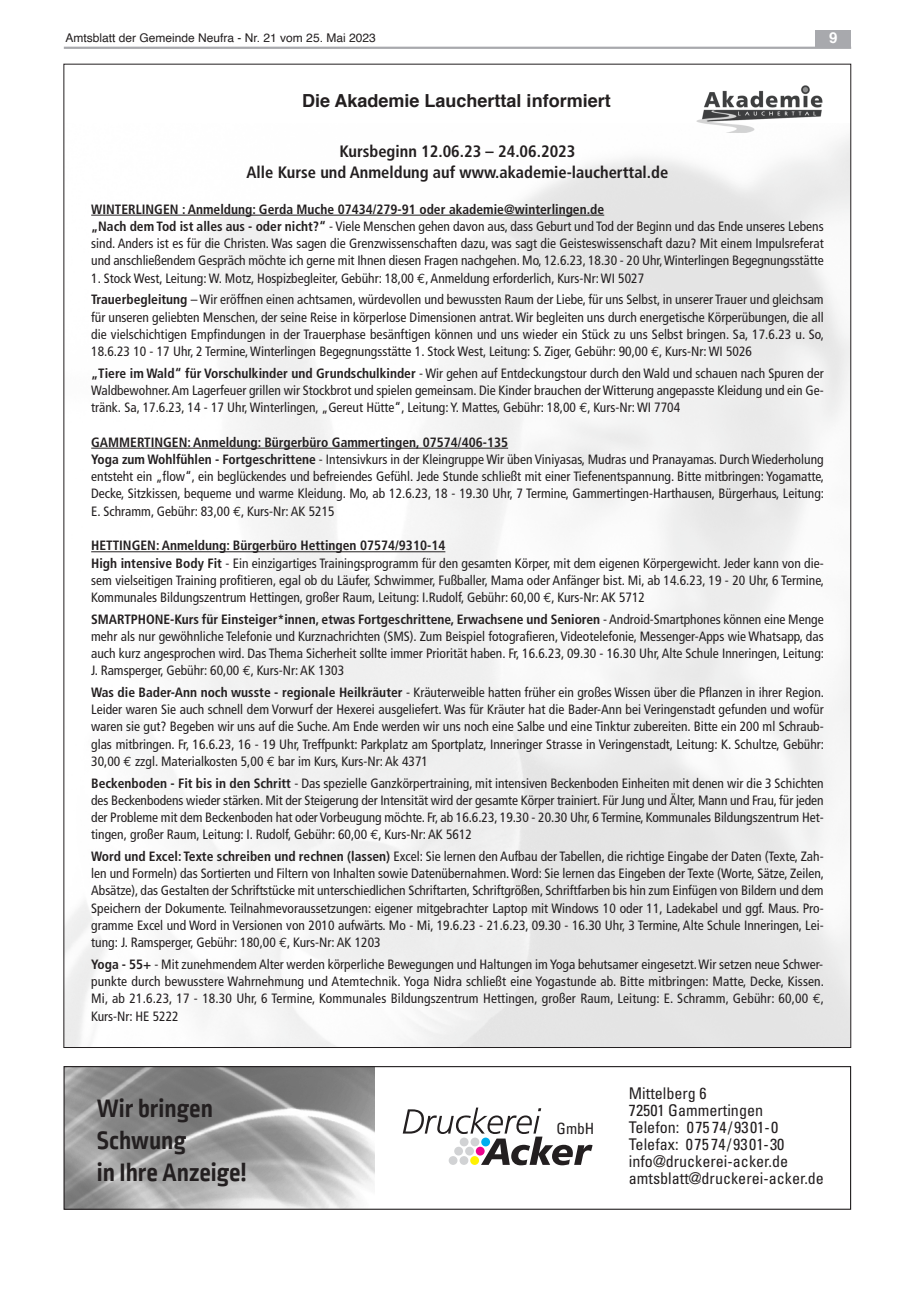
<style>
.page{position:relative;width:915px;height:1297px;background:#fff}
.page>*{position:absolute;margin:0;border:0;box-sizing:border-box;transform-origin:0 0}
.t1{font:700 26.55px "Ropa Sans PTT";color:#231f20}
.t2{font:700 18px "Helvetica";color:#231f20}
.t3{font:700 condensed 16.5px "Frutiger";color:#231f20}
.t4{font:condensed 16.05px "Univers";color:#231f20}
.t5{font:15.45px "Univers Condensed 2";color:#231f20}
.t6{font:700 15px "Helvetica";color:#fff}
.t7{font:condensed 13.5px/17.2px "Frutiger";color:#231f20;text-align:justify}
.t8{font:700 condensed 13.5px "Frutiger";color:#231f20}
.t9{font:12px "Helvetica";color:#231f20}
.s1{font-weight:700}
.s2{font-family:"Euro Mono";font-stretch:normal}
</style>
<div class="page">
<hr style="left:64px;top:47px;width:786px;height:2px;background:#a8a9ad">
<div style="left:815px;top:30px;width:35px;height:17px;background:#a8a9ad"></div>
<img style="left:696px;top:86px;width:126px;height:47px">
<hr style="left:91px;top:215px;width:513px;height:1px;background:#231f20">
<hr style="left:91px;top:448px;width:417px;height:1px;background:#231f20">
<hr style="left:91px;top:551px;width:354px;height:1px;background:#231f20">
<img style="left:65px;top:1068px;width:309px;height:140px">
<div style="left:63px;top:1066px;width:787px;height:144px;border:1px solid #231f20"></div>
<svg style="left:402px;top:1107px;width:190px;height:58px"></svg>
<div style="left:481px;top:1137px;width:9px;height:9px;background:#00aeef;border-radius:50%"></div>
<div style="left:475px;top:1147px;width:9px;height:8px;background:#ed028c;border-radius:50%"></div>
<div style="left:470px;top:1156px;width:9px;height:9px;background:#fff101;border-radius:50%"></div>
<div style="left:470px;top:1137px;width:9px;height:9px;background:#d1d2d4;border-radius:50%"></div>
<div style="left:465px;top:1147px;width:9px;height:8px;background:#d1d2d4;border-radius:50%"></div>
<div style="left:459px;top:1156px;width:9px;height:9px;background:#d1d2d4;border-radius:50%"></div>
<div style="left:459px;top:1137px;width:9px;height:9px;background:#d1d2d4;border-radius:50%"></div>
<div style="left:454px;top:1147px;width:9px;height:8px;background:#d1d2d4;border-radius:50%"></div>
<div style="left:448px;top:1156px;width:9px;height:9px;background:#d1d2d4;border-radius:50%"></div>
<p class="t9" style="left:65px;top:33px;width:312px">Amtsblatt der Gemeinde Neufra - Nr. 21 vom 25. Mai 2023</p>
<p class="t6" style="left:829px;top:32px;width:10px">9</p>
<p class="t2" style="left:302px;top:93px;width:310px">Die Akademie Laucherttal informiert</p>
<p class="t3" style="left:339px;top:145px;width:237px">Kursbeginn 12.06.23 – 24.06.2023</p>
<p class="t3" style="left:246px;top:165px;width:423px">Alle Kurse und Anmeldung auf www.akademie-laucherttal.de</p>
<p class="t8" style="left:91px;top:204px;width:514px">WINTERLINGEN : Anmeldung: Gerda Muche 07434/279-91 oder akademie@winterlingen.de</p>
<p class="t7" style="left:91px;top:219px;width:733px"><span class="s1">„Nach dem Tod ist alles aus - oder nicht?“</span> - Viele Menschen gehen davon aus, dass Geburt und Tod der Beginn und das Ende unseres Lebens sind. Anders ist es für die Christen. Was sagen die Grenzwissenschaften dazu, was sagt die Geisteswissenschaft dazu? Mit einem Impulsreferat und anschließendem Gespräch möchte ich gerne mit Ihnen diesen Fragen nachgehen. Mo, 12.6.23, 18.30 - 20 Uhr, Winterlingen Begegnungsstätte</p>
<p class="t7" style="left:91px;top:270px;width:554px">1. Stock West, Leitung: W. Motz, Hospizbegleiter, Gebühr: 18,00 <span class="s2">€</span>, Anmeldung erforderlich, Kurs-Nr: WI 5027</p>
<p class="t7" style="left:91px;top:292px;width:734px"><span class="s1">Trauerbegleitung</span> – Wir eröffnen einen achtsamen, würdevollen und bewussten Raum der Liebe, für uns Selbst, in unserer Trauer und gleichsam für unseren geliebten Menschen, der seine Reise in körperlose Dimensionen antrat. Wir begleiten uns durch energetische Körperübungen, die all die vielschichtigen Empfindungen in der Trauerphase besänftigen können und uns wieder ein Stück zu uns Selbst bringen. Sa, 17.6.23 u. So, 18.6.23 10 - 17 Uhr, 2 Termine, Winterlingen Begegnungsstätte 1. Stock West, Leitung: S. Ziger, Gebühr: 90,00 <span class="s2">€</span>, Kurs-Nr: WI 5026</p>
<p class="t7" style="left:91px;top:365px;width:733px"><span class="s1">„Tiere im Wald“ für Vorschulkinder und Grundschulkinder</span> - Wir gehen auf Entdeckungstour durch den Wald und schauen nach Spuren der Waldbewohner. Am Lagerfeuer grillen wir Stockbrot und spielen gemeinsam. Die Kinder brauchen der Witterung angepasste Kleidung und ein Ge&shy;tränk. Sa, 17.6.23, 14 - 17 Uhr, Winterlingen, „Gereut Hütte“, Leitung: Y. Mattes, Gebühr: 18,00 <span class="s2">€</span>, Kurs-Nr: WI 7704</p>
<p class="t8" style="left:91px;top:436px;width:418px">GAMMERTINGEN: Anmeldung: Bürgerbüro Gammertingen, 07574/406-135</p>
<p class="t7" style="left:91px;top:452px;width:734px"><span class="s1">Yoga zum Wohlfühlen - Fortgeschrittene</span> - Intensivkurs in der Kleingruppe Wir üben Viniyasas, Mudras und Pranayamas. Durch Wiederholung entsteht ein „flow“, ein beglückendes und befreiendes Gefühl. Jede Stunde schließt mit einer Tiefenentspannung. Bitte mitbringen: Yogamatte, Decke, Sitzkissen, bequeme und warme Kleidung. Mo, ab 12.6.23, 18 - 19.30 Uhr, 7 Termine, Gammertingen-Harthausen, Bürgerhaus, Leitung:<br>E. Schramm, Gebühr: 83,00 <span class="s2">€</span>, Kurs-Nr: AK 5215</p>
<p class="t8" style="left:91px;top:540px;width:355px">HETTINGEN: Anmeldung: Bürgerbüro Hettingen 07574/9310-14</p>
<p class="t7" style="left:91px;top:555px;width:734px"><span class="s1">High intensive Body Fit</span> - Ein einzigartiges Trainingsprogramm für den gesamten Körper, mit dem eigenen Körpergewicht. Jeder kann von die&shy;sem vielseitigen Training profitieren, egal ob du Läufer, Schwimmer, Fußballer, Mama oder Anfänger bist. Mi, ab 14.6.23, 19 - 20 Uhr, 6 Termine, Kommunales Bildungszentrum Hettingen, großer Raum, Leitung: I.Rudolf, Gebühr: 60,00 <span class="s2">€</span>, Kurs-Nr: AK 5712</p>
<p class="t7" style="left:91px;top:611px;width:734px"><span class="s1">SMARTPHONE-Kurs für Einsteiger*innen, etwas Fortgeschrittene, Erwachsene und Senioren</span> - Android-Smartphones können eine Menge mehr als nur gewöhnliche Telefonie und Kurznachrichten (SMS). Zum Beispiel fotografieren, Videotelefonie, Messenger-Apps wie Whatsapp, das auch kurz angesprochen wird. Das Thema Sicherheit sollte immer Priorität haben. Fr, 16.6.23, 09.30 - 16.30 Uhr, Alte Schule Inneringen, Leitung:<br>J. Ramsperger, Gebühr: 60,00 <span class="s2">€</span>, Kurs-Nr: AK 1303</p>
<p class="t7" style="left:91px;top:685px;width:734px"><span class="s1">Was die Bader-Ann noch wusste - regionale Heilkräuter</span> - Kräuterweible hatten früher ein großes Wissen über die Pflanzen in ihrer Region.<br>Leider waren Sie auch schnell dem Vorwurf der Hexerei ausgeliefert. Was für Kräuter hat die Bader-Ann bei Veringenstadt gefunden und wofür waren sie gut? Begeben wir uns auf die Suche. Am Ende werden wir uns noch eine Salbe und eine Tinktur zubereiten. Bitte ein 200 ml Schraub&shy;glas mitbringen. Fr, 16.6.23, 16 - 19 Uhr, Treffpunkt: Parkplatz am Sportplatz, Inneringer Strasse in Veringenstadt, Leitung: K. Schultze, Gebühr:<br>30,00 <span class="s2">€</span> zzgl. Materialkosten 5,00 <span class="s2">€</span> bar im Kurs, Kurs-Nr: Ak 4371</p>
<p class="t7" style="left:91px;top:775px;width:733px"><span class="s1">Beckenboden - Fit bis in den Schritt</span> - Das spezielle Ganzkörpertraining, mit intensiven Beckenboden Einheiten mit denen wir die 3 Schichten des Beckenbodens wieder stärken. Mit der Steigerung der Intensität wird der gesamte Körper trainiert. Für Jung und Älter, Mann und Frau, für jeden der Probleme mit dem Beckenboden hat oder Vorbeugung möchte. Fr, ab 16.6.23, 19.30 - 20.30 Uhr, 6 Termine, Kommunales Bildungszentrum Het&shy;tingen, großer Raum, Leitung: I. Rudolf, Gebühr: 60,00 <span class="s2">€</span>, Kurs-Nr: AK 5612</p>
<p class="t7" style="left:91px;top:849px;width:734px"><span class="s1">Word und Excel: Texte schreiben und rechnen (lassen)</span> Excel: Sie lernen den Aufbau der Tabellen, die richtige Eingabe der Daten (Texte, Zah&shy;len und Formeln) das Sortierten und Filtern von Inhalten sowie Datenübernahmen. Word: Sie lernen das Eingeben der Texte (Worte, Sätze, Zeilen, Absätze), das Gestalten der Schriftstücke mit unterschiedlichen Schriftarten, Schriftgrößen, Schriftfarben bis hin zum Einfügen von Bildern und dem Speichern der Dokumente. Teilnahmevoraussetzungen: eigener mitgebrachter Laptop mit Windows 10 oder 11, Ladekabel und ggf. Maus. Pro&shy;gramme Excel und Word in Versionen von 2010 aufwärts. Mo - Mi, 19.6.23 - 21.6.23, 09.30 - 16.30 Uhr, 3 Termine, Alte Schule Inneringen, Lei&shy;tung: J. Ramsperger, Gebühr: 180,00 <span class="s2">€</span>, Kurs-Nr: AK 1203</p>
<p class="t7" style="left:91px;top:956px;width:734px"><span class="s1">Yoga - 55+</span> - Mit zunehmendem Alter werden körperliche Bewegungen und Haltungen im Yoga behutsamer eingesetzt. Wir setzen neue Schwer&shy;punkte durch bewusstere Wahrnehmung und Atemtechnik. Yoga Nidra schließt eine Yogastunde ab. Bitte mitbringen: Matte, Decke, Kissen.<br>Mi, ab 21.6.23, 17 - 18.30 Uhr, 6 Termine, Kommunales Bildungszentrum Hettingen, großer Raum, Leitung: E. Schramm, Gebühr: 60,00 <span class="s2">€</span>, Kurs-Nr: HE 5222</p>
<p class="t1" style="left:97px;top:1092px;width:118px">Wir bringen</p>
<p class="t1" style="left:97px;top:1124px;width:91px">Schwung</p>
<p class="t1" style="left:97px;top:1156px;width:151px">in Ihre Anzeige!</p>
<p class="t5" style="left:556px;top:1123px;width:39px">GmbH</p>
<p class="t4" style="left:628px;top:1087px;width:79px">Mittelberg 6</p>
<p class="t4" style="left:628px;top:1104px;width:136px">72501 Gammertingen</p>
<p class="t4" style="left:628px;top:1121px;width:151px">Telefon: 075 74/9301-0</p>
<p class="t4" style="left:628px;top:1138px;width:157px">Telefax: 075 74/9301-30</p>
<p class="t4" style="left:628px;top:1155px;width:161px">info@druckerei-acker.de</p>
<p class="t4" style="left:628px;top:1172px;width:197px">amtsblatt@druckerei-acker.de</p>
</div>
